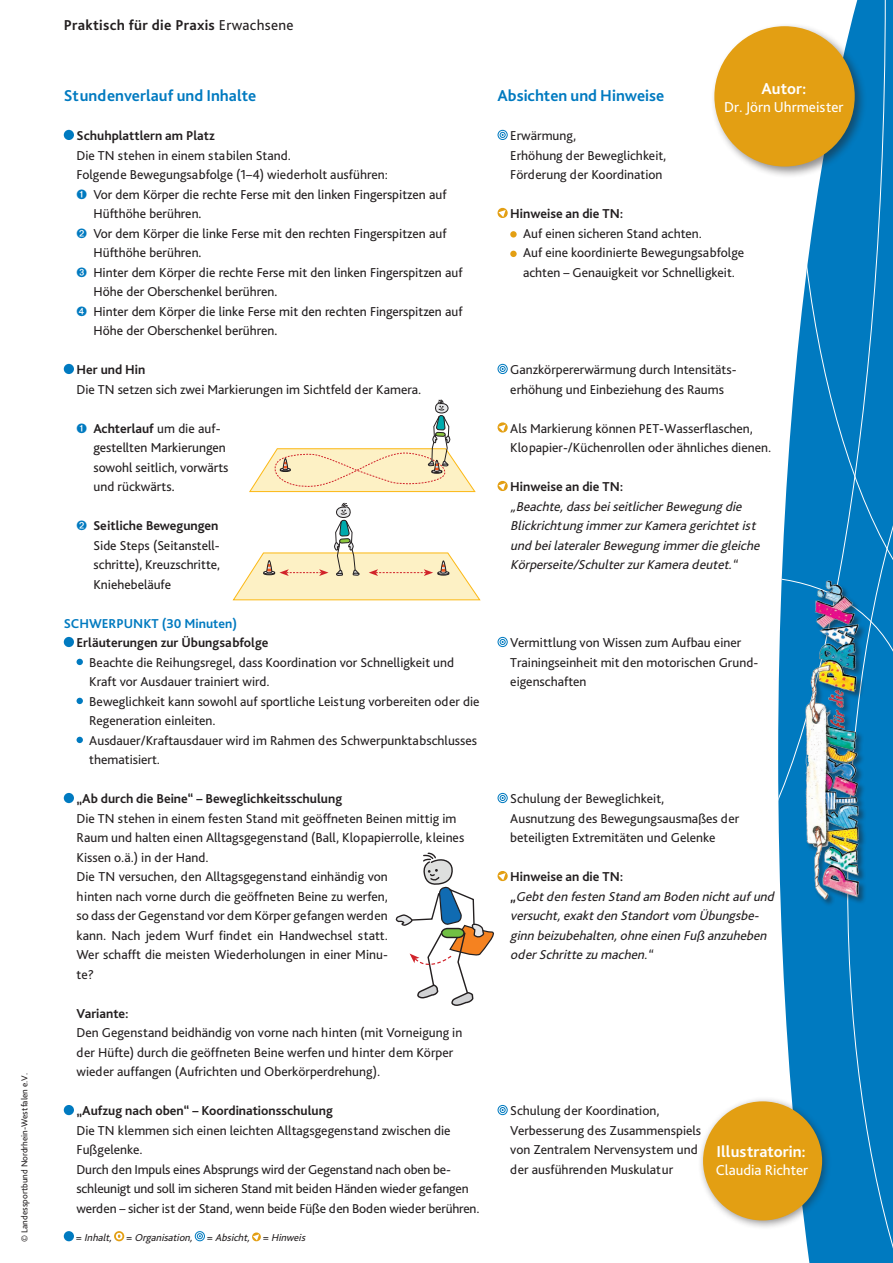
<style>
.page{position:relative;width:893px;height:1263px;background:#fff}
.page>*{position:absolute;margin:0;border:0;box-sizing:border-box;transform-origin:0 0}
.t1{font:700 16.5px "Bliss Pro";color:#007ac0}
.t2{font:700 16.5px "Bliss Pro";color:#fff}
.t3{font:700 15px "Bliss Pro";letter-spacing:.02em;color:#231f20}
.t4{font:15px "Bliss Pro";color:#fff}
.t5{font:13.5px/19.5px "Bliss Pro";color:#231f20}
.t6{font:13.5px/19.5px "Bliss";color:#231f20}
.t7{font:italic 13.5px/19.5px "Bliss Pro";color:#231f20}
.t8{font:700 13.5px "Bliss Pro";color:#231f20}
.t9{font:700 13.5px "Bliss Pro";color:#007ac0}
.t10{font:italic 10.5px "Bliss Pro";color:#231f20}
.t11{font:9px "Bliss Pro";color:#231f20}
.s1{font-weight:400}
.s2{color:#007ac0}
.s3{font-weight:700}
.s4{font-style:normal}
.s5{font-weight:700;font-style:normal}
.s6{font-family:"Bliss"}
</style>
<div class="page">
<div style="left:64px;top:130px;width:10px;height:10px;background:#007ac0;border-radius:50%"></div>
<div style="left:64px;top:364px;width:10px;height:10px;background:#007ac0;border-radius:50%"></div>
<div style="left:64px;top:637px;width:10px;height:10px;background:#007ac0;border-radius:50%"></div>
<svg style="left:77px;top:659px;width:6px;height:6px"></svg>
<svg style="left:77px;top:698px;width:6px;height:6px"></svg>
<svg style="left:77px;top:737px;width:6px;height:6px"></svg>
<div style="left:64px;top:793px;width:10px;height:10px;background:#007ac0;border-radius:50%"></div>
<div style="left:64px;top:1105px;width:10px;height:10px;background:#007ac0;border-radius:50%"></div>
<svg style="left:497px;top:130px;width:11px;height:10px"></svg>
<svg style="left:497px;top:207px;width:11px;height:11px"></svg>
<svg style="left:510px;top:231px;width:7px;height:7px"></svg>
<div style="left:510px;top:251px;width:7px;height:6px;background:#e39f13;border-radius:50%"></div>
<svg style="left:497px;top:364px;width:11px;height:10px"></svg>
<svg style="left:497px;top:422px;width:11px;height:11px"></svg>
<svg style="left:497px;top:480px;width:11px;height:11px"></svg>
<svg style="left:497px;top:637px;width:11px;height:10px"></svg>
<svg style="left:497px;top:793px;width:11px;height:10px"></svg>
<svg style="left:497px;top:1105px;width:11px;height:10px"></svg>
<svg style="left:803px;top:0;width:90px;height:301px;background:#258dc9"></svg>
<svg style="left:778px;top:301px;width:115px;height:962px;background:#1a87c6"></svg>
<img style="left:805px;top:574px;width:62px;height:335px">
<div style="left:710px;top:22px;width:157px;height:157px;background:#231f20;opacity:.5"></div>
<div style="left:715px;top:27px;width:139px;height:139px;background:#e39f13;border-radius:50%"></div>
<div style="left:64px;top:1231px;width:10px;height:10px;background:#007ac0;border-radius:50%"></div>
<svg style="left:114px;top:1231px;width:10px;height:10px"></svg>
<svg style="left:116px;top:1233px;width:6px;height:6px"></svg>
<svg style="left:195px;top:1231px;width:10px;height:10px"></svg>
<svg style="left:252px;top:1232px;width:9px;height:10px"></svg>
<div style="left:697px;top:1095px;width:135px;height:135px;background:#231f20;opacity:.5"></div>
<div style="left:704px;top:1102px;width:117px;height:117px;background:#e39f13;border-radius:50%"></div>
<div style="left:703px;top:1101px;width:119px;height:119px;border:2px solid #e39f13;border-radius:50%"></div>
<svg style="left:232px;top:502px;width:249px;height:99px"></svg>
<svg style="left:249px;top:399px;width:227px;height:93px"></svg>
<svg style="left:395px;top:852px;width:113px;height:154px"></svg>
<p class="t11" style="left:19px;top:1242px;width:170px;rotate:-90deg">© Landessportbund Nordrhein-Westfalen e.V.</p>
<p class="t3" style="left:64px;top:16px;width:231px">Praktisch für die Praxis <span class="s1">Erwachsene</span></p>
<p class="t1" style="left:64px;top:85px;width:194px">Stundenverlauf und Inhalte</p>
<p class="t8" style="left:77px;top:127px;width:140px">Schuhplattlern am Platz</p>
<p class="t5" style="left:77px;top:145px;width:313px">Die TN stehen in einem stabilen Stand.<br>Folgende Bewegungsabfolge (1–4) wiederholt ausführen:</p>
<p class="t6" style="left:77px;top:185px;width:372px"><span class="s2">➊</span> Vor dem Körper die rechte Ferse mit den linken Fingerspitzen auf</p>
<p class="t6" style="left:94px;top:204px;width:109px">Hüfthöhe berühren.</p>
<p class="t6" style="left:77px;top:224px;width:372px"><span class="s2">➋</span> Vor dem Körper die linke Ferse mit den rechten Fingerspitzen auf</p>
<p class="t6" style="left:94px;top:243px;width:109px">Hüfthöhe berühren.</p>
<p class="t6" style="left:77px;top:263px;width:388px"><span class="s2">➌</span> Hinter dem Körper die rechte Ferse mit den linken Fingerspitzen auf</p>
<p class="t6" style="left:94px;top:282px;width:185px">Höhe der Oberschenkel berühren.</p>
<p class="t6" style="left:77px;top:302px;width:388px"><span class="s2">➍</span> Hinter dem Körper die linke Ferse mit den rechten Fingerspitzen auf</p>
<p class="t6" style="left:94px;top:321px;width:185px">Höhe der Oberschenkel berühren.</p>
<p class="t8" style="left:77px;top:361px;width:70px">Her und Hin</p>
<p class="t5" style="left:77px;top:379px;width:346px">Die TN setzen sich zwei Markierungen im Sichtfeld der Kamera.</p>
<p class="t6" style="left:94px;top:419px;width:136px;text-indent:-17px"><span class="s2">➊</span> <span class="s3">Achterlauf</span> um die auf&shy;gestellten Markierungen sowohl seitlich, vorwärts und rückwärts.</p>
<p class="t6" style="left:94px;top:516px;width:128px;text-align:justify;text-indent:-17px"><span class="s2">➋</span> <span class="s3">Seitliche Bewegungen </span>Side Steps (Seitanstell&shy;schritte), Kreuzschritte, Kniehebeläufe</p>
<p class="t9" style="left:64px;top:615px;width:175px">SCHWERPUNKT (30 Minuten)</p>
<p class="t8" style="left:77px;top:634px;width:193px">Erläuterungen zur Übungsabfolge</p>
<p class="t5" style="left:89px;top:652px;width:392px">Beachte die Reihungsregel, dass Koordination vor Schnelligkeit und Kraft vor Ausdauer trainiert wird.<br>Beweglichkeit kann sowohl auf sportliche Leistung vorbereiten oder die Regeneration einleiten.<br>Ausdauer/Kraftausdauer wird im Rahmen des Schwerpunktabschlusses thematisiert.</p>
<p class="t8" style="left:77px;top:790px;width:267px">„Ab durch die Beine“ – Beweglichkeitsschulung</p>
<p class="t5" style="left:77px;top:808px;width:389px">Die TN stehen in einem festen Stand mit geöffneten Beinen mittig im Raum und halten einen Alltagsgegenstand (Ball, Klopapierrolle, kleines Kissen o.ä.) in der Hand.<br>Die TN versuchen, den Alltagsgegenstand einhändig von<br>hinten nach vorne durch die geöffneten Beine zu werfen,<br>so dass der Gegenstand vor dem Körper gefangen werden<br>kann. Nach jedem Wurf findet ein Handwechsel statt.<br>Wer schafft die meisten Wiederholungen in einer Minu-<br>te?</p>
<p class="t8" style="left:77px;top:1005px;width:54px">Variante:</p>
<p class="t5" style="left:77px;top:1022px;width:387px">Den Gegenstand beidhändig von vorne nach hinten (mit Vorneigung in der Hüfte) durch die geöffneten Beine werfen und hinter dem Körper wieder auffangen (Aufrichten und Oberkörperdrehung).</p>
<p class="t8" style="left:77px;top:1102px;width:258px">„Aufzug nach oben“ – Koordinationsschulung</p>
<p class="t5" style="left:77px;top:1120px;width:404px">Die TN klemmen sich einen leichten Alltagsgegenstand zwischen die Fußgelenke.<br>Durch den Impuls eines Absprungs wird der Gegenstand nach oben be&shy;schleunigt und soll im sicheren Stand mit beiden Händen wieder gefangen werden – sicher ist der Stand, wenn beide Füße den Boden wieder berühren.</p>
<p class="t10" style="left:76px;top:1231px;width:233px"><span class="s4">=</span> Inhalt, <span class="s4">=</span> Organisation, <span class="s4">=</span> Absicht, <span class="s4">=</span> Hinweis</p>
<p class="t1" style="left:497px;top:85px;width:168px">Absichten und Hinweise</p>
<p class="t2" style="left:761px;top:78px;width:46px">Autor:</p>
<p class="t4" style="left:724px;top:97px;width:121px">Dr. Jörn Uhrmeister</p>
<p class="t5" style="left:510px;top:125px;width:158px">Erwärmung,<br>Erhöhung der Beweglichkeit,<br>Förderung der Koordination</p>
<p class="t8" style="left:510px;top:205px;width:115px">Hinweise an die TN:</p>
<p class="t5" style="left:523px;top:223px;width:223px">Auf einen sicheren Stand achten.<br>Auf eine koordinierte Bewegungsabfolge achten – Genauigkeit vor Schnelligkeit.</p>
<p class="t5" style="left:510px;top:359px;width:226px">Ganzkörpererwärmung durch Intensitäts&shy;erhöhung und Einbeziehung des Raums</p>
<p class="t5" style="left:510px;top:418px;width:262px">Als Markierung können PET-Wasserflaschen,<br>Klopapier-/Küchenrollen oder ähnliches dienen.</p>
<p class="t7" style="left:510px;top:476px;width:254px"><span class="s5">Hinweise an die TN: </span><span class="s6">„</span>Beachte,dassbeiseitlicherBewegung die Blickrichtung immerzurKameragerichtetist und beilateralerBewegung immerdie gleiche Körperseite/SchulterzurKameradeutet.“</p>
<p class="t5" style="left:510px;top:632px;width:248px">Vermittlung von Wissen zum Aufbau einer<br>Trainingseinheit mit den motorischen Grund&shy;eigenschaften</p>
<p class="t5" style="left:510px;top:788px;width:231px">Schulung der Beweglichkeit,<br>Ausnutzung des Bewegungsausmaßes der beteiligten Extremitäten und Gelenke</p>
<p class="t7" style="left:510px;top:866px;width:269px"><span class="s5">Hinweise an die TN:<br></span><span class="s3">„</span>Gebtden festen Stand am Boden nichtaufund versucht,exaktden Standortvom Übungsbe&shy;ginn beizubehalten,ohne einen Fuß anzuheben oderSchritte zu machen.“</p>
<p class="t5" style="left:510px;top:1100px;width:192px">Schulung der Koordination,<br>Verbesserung des Zusammenspiels von Zentralem Nervensystem und der ausführenden Muskulatur</p>
<p class="t2" style="left:717px;top:1141px;width:91px">Illustratorin:</p>
<p class="t4" style="left:716px;top:1161px;width:94px">Claudia Richter</p>
</div>
